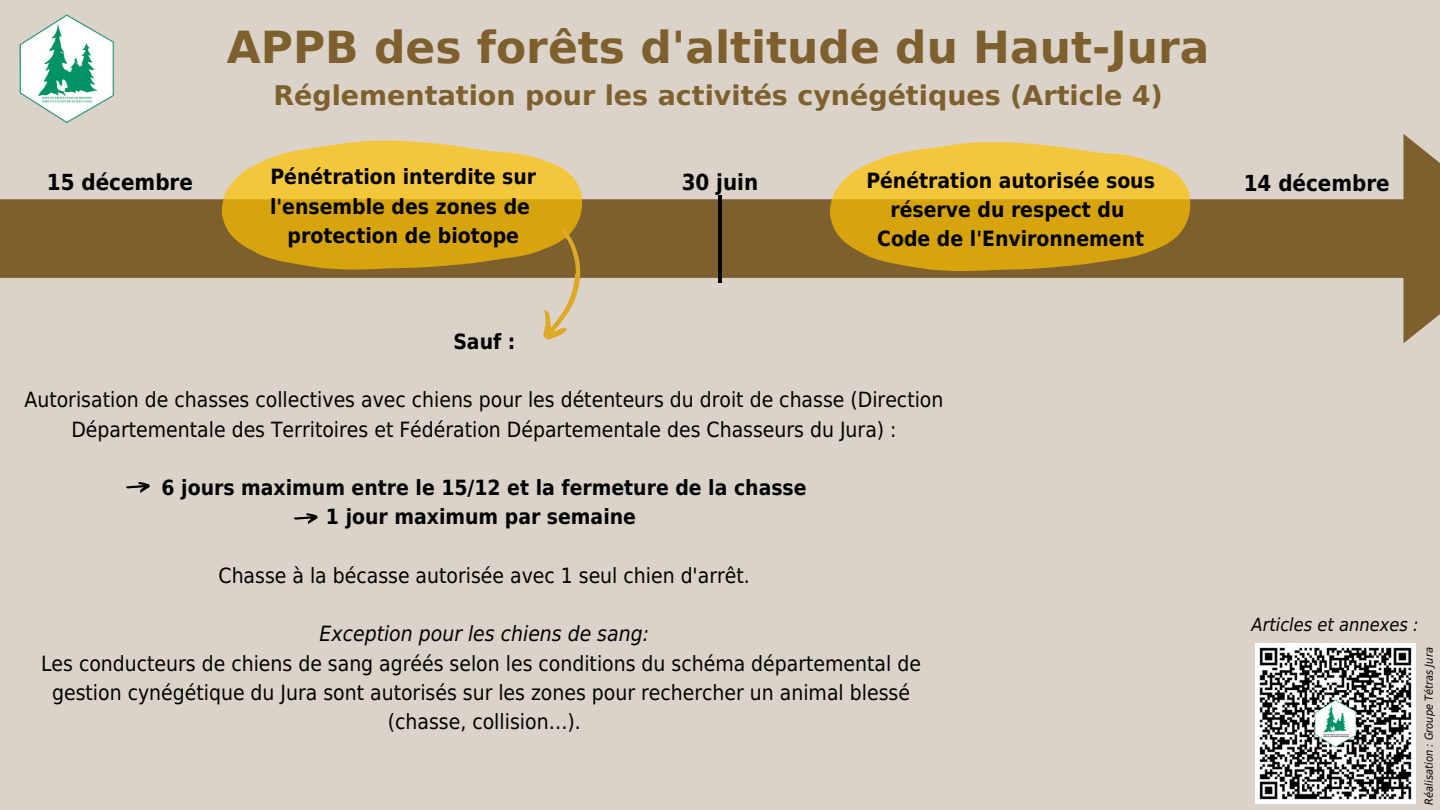
<style>
.page{position:relative;width:1440px;height:810px;background:#dbd2c9}
.page>*{position:absolute;margin:0;border:0;box-sizing:border-box;transform-origin:0 0}
.t1{font:700 44px "DejaVu Sans";color:#7d602d}
.t2{font:700 27px "DejaVu Sans";color:#7d602d}
.t3{font:700 22.1px "DejaVu Sans Condensed";color:#000}
.t4{font:21px/29.2px "DejaVu Sans Condensed";color:#000;text-align:center}
.t5{font:700 21px/29.2px "DejaVu Sans Condensed";color:#000;text-align:center}
.t6{font:italic 18.1px "DejaVu Sans Condensed";color:#000}
.t7{font:italic 11px "DejaVu Sans Condensed";color:#000}
.s1{font-style:italic}
</style>
<div class="page">
<svg style="left:0;top:134px;width:1440px;height:209px"></svg>
<svg style="left:830px;top:142px;width:360px;height:129px"></svg>
<hr style="left:718px;top:196px;width:4px;height:87px;background:#000">
<svg style="left:126px;top:482px;width:24px;height:11px"></svg>
<svg style="left:294px;top:513px;width:24px;height:11px"></svg>
<img style="left:19px;top:15px;width:95px;height:108px">
<img style="left:1255px;top:643px;width:160px;height:160px">
<svg style="left:222px;top:141px;width:370px;height:202px"></svg>
<p class="t1" style="left:227px;top:22px;width:984px">APPB des forêts d'altitude du Haut-Jura</p>
<p class="t2" style="left:273px;top:80px;width:891px">Réglementation pour les activités cynégétiques (Article 4)</p>
<p class="t5" style="left:270px;top:163px;width:268px">Pénétration interdite sur l'ensemble des zones de protection de biotope</p>
<h2 class="t5" style="left:866px;top:166px;width:290px">Pénétration autorisée sous réserve du respect du<br>Code de l'Environnement</h2>
<h2 class="t3" style="left:47px;top:169px;width:148px">15 décembre</h2>
<p class="t3" style="left:682px;top:169px;width:78px">30 juin</p>
<p class="t3" style="left:1244px;top:171px;width:148px">14 décembre</p>
<p class="t5" style="left:453px;top:327px;width:64px">Sauf :</p>
<h1 class="t4" style="left:24px;top:385px;width:921px">Autorisation de chasses collectives avec chiens pour les détenteurs du droit de chasse (Direction<br>Départementale des Territoires et Fédération Départementale des Chasseurs du Jura) :</h1>
<h2 class="t5" style="left:162px;top:473px;width:647px">6 jours maximum entre le 15/12 et la fermeture de la chasse<br>1 jour maximum par semaine</h2>
<p class="t4" style="left:218px;top:561px;width:533px">Chasse à la bécasse autorisée avec 1 seul chien d'arrêt.</p>
<h2 class="t4" style="left:41px;top:619px;width:881px"><span class="s1">Exception pour les chiens de sang:<br></span>Les conducteurs de chiens de sang agréés selon les conditions du schéma départemental de gestion cynégétique du Jura sont autorisés sur les zones pour rechercher un animal blessé (chasse, collision…).</h2>
<h2 class="t6" style="left:1252px;top:614px;width:169px">Articles et annexes :</h2>
<h2 class="t7" style="left:1423px;top:805px;width:159px;rotate:-90deg">Réalisation : Groupe Tétras Jura</h2>
</div>
